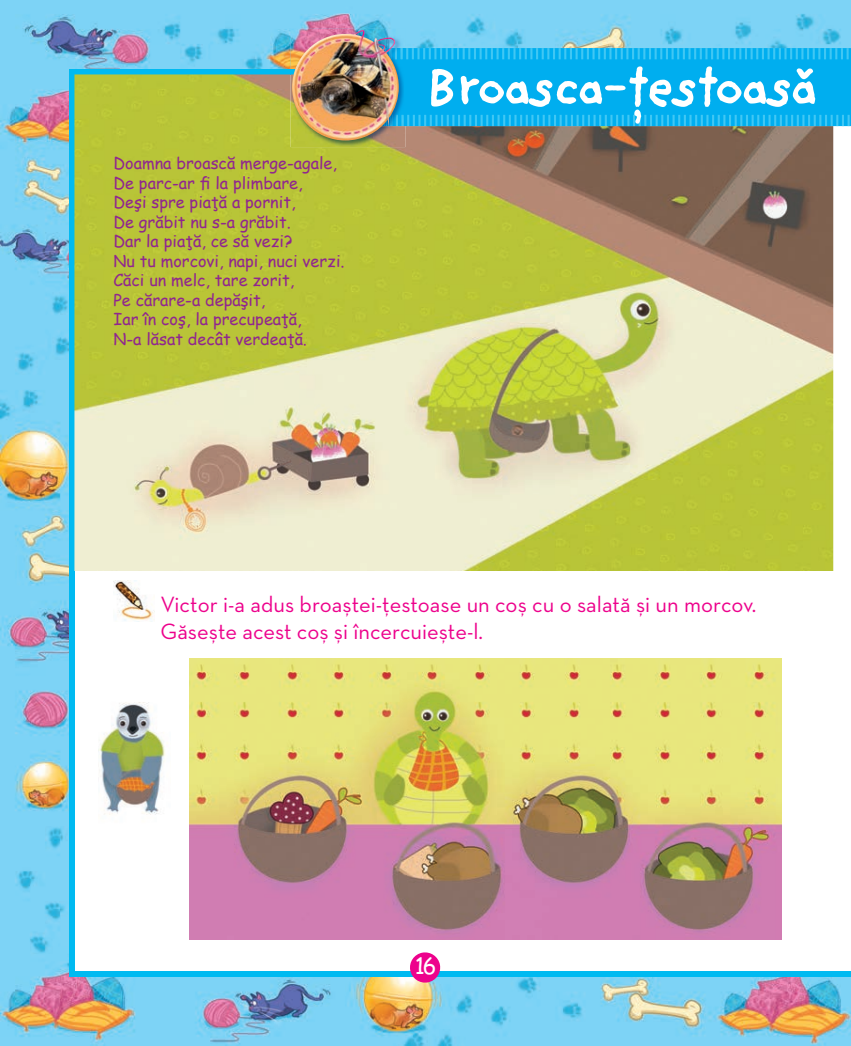
<style>
.page{position:relative;width:851px;height:1046px;background:#fff}
.page>*{position:absolute;margin:0;border:0;box-sizing:border-box;transform-origin:0 0}
.t1{font:56.25px "Proviyoupi";letter-spacing:-.08em;color:#fff}
.t2{font:22.5px/27px "Neutra Text";color:#ed028c}
.t3{font:22.5px "Comic Sans Pro";color:#fff}
.t4{font:16.25px/19.5px "Comic Sans MS";color:#90268f}
</style>
<div class="page">
<img style="left:0;top:0;width:850px;height:1045px">
<div style="left:71px;top:71px;width:779px;height:903px;background:#fff"></div>
<div style="left:69px;top:69px;width:5px;height:907px;background:#00baf1"></div>
<div style="left:74px;top:69px;width:776px;height:5px;background:#00baf1"></div>
<div style="left:69px;top:971px;width:781px;height:5px;background:#00baf1"></div>
<svg style="left:408px;top:952px;width:33px;height:31px"></svg>
<img style="left:74px;top:74px;width:759px;height:497px">
<svg style="left:405px;top:48px;width:445px;height:78px;fill:#00aeef"></svg>
<img style="left:290px;top:29px;width:115px;height:40px">
<img style="left:290px;top:74px;width:115px;height:73px">
<img style="left:403px;top:48px;width:2px;height:78px">
<img style="left:398px;top:48px;width:5px;height:78px">
<img style="left:292px;top:30px;width:106px;height:110px">
<img style="left:113px;top:580px;width:41px;height:42px">
<img style="left:190px;top:658px;width:591px;height:281px">
<img style="left:98px;top:702px;width:68px;height:113px">
<p class="t4" style="left:113px;top:153px;width:232px">Doamna broască merge-agale,<br>De parc-ar fi la plimbare,<br>Deşi spre piaţă a pornit,<br>De grăbit nu s-a grăbit.<br>Dar la piaţă, ce să vezi?<br>Nu tu morcovi, napi, nuci verzi.<br>Căci un melc, tare zorit,<br>Pe cărare-a depăşit,<br>Iar în coş, la precupeaţă,<br>N-a lăsat decât verdeaţă.</p>
<h1 class="t1" style="left:424px;top:53px;width:396px">Broasca-ţestoasă</h1>
<h2 class="t2" style="left:161px;top:590px;width:597px">Victor i-a adus broaştei-ţestoase un coş cu o salată şi un morcov.<br>Găseşte acest coş şi încercuieşte-l.</h2>
<h2 class="t3" style="left:415px;top:949px;width:23px">16</h2>
</div>
